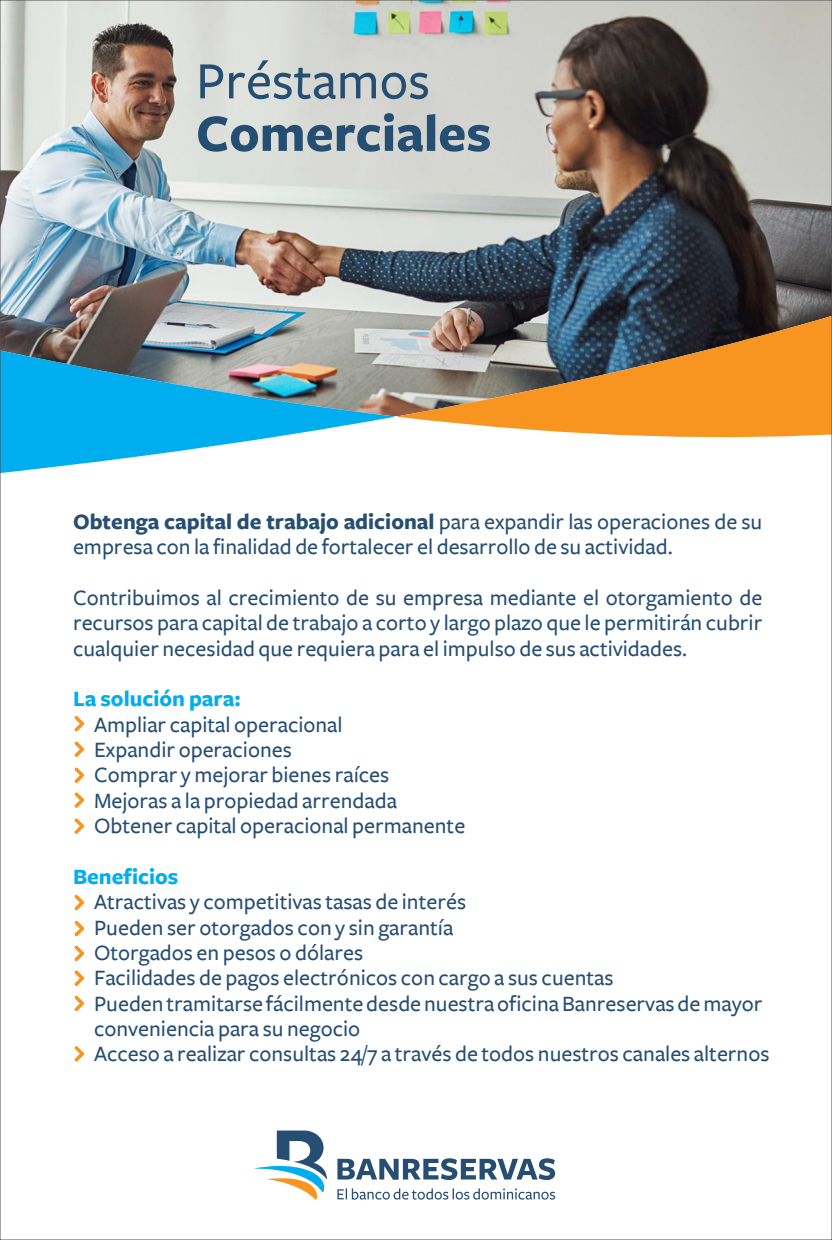
<style>
.page{position:relative;width:832px;height:1240px;background:#fff}
.page>*{position:absolute;margin:0;border:0;box-sizing:border-box;transform-origin:0 0}
.t1{font:700 54.25px "Freight Sans";color:#264e72}
.t2{font:500 54.25px "Freight Sans";color:#264e72}
.t3{font:500 22.75px/25.4px "Freight Sans";color:#264e72}
.t4{font:700 22.75px "Freight Sans";color:#00aef0}
.s1{font-weight:700}
</style>
<div class="page">
<img style="left:2px;top:2px;width:827px;height:312px">
<img style="left:2px;top:314px;width:394px;height:33px">
<img style="left:396px;top:312px;width:433px;height:126px">
<svg style="left:2px;top:347px;width:394px;height:126px"></svg>
<svg style="left:254px;top:1130px;width:73px;height:70px"></svg>
<svg style="left:337px;top:1158px;width:218px;height:22px"></svg>
<svg style="left:337px;top:1188px;width:218px;height:12px"></svg>
<svg style="left:74px;top:716px;width:10px;height:15px"></svg>
<svg style="left:74px;top:741px;width:10px;height:16px"></svg>
<svg style="left:74px;top:767px;width:10px;height:16px"></svg>
<svg style="left:74px;top:792px;width:10px;height:16px"></svg>
<svg style="left:74px;top:818px;width:10px;height:16px"></svg>
<svg style="left:74px;top:895px;width:10px;height:15px"></svg>
<svg style="left:74px;top:921px;width:10px;height:15px"></svg>
<svg style="left:74px;top:945px;width:10px;height:16px"></svg>
<svg style="left:74px;top:970px;width:10px;height:16px"></svg>
<svg style="left:74px;top:995px;width:10px;height:16px"></svg>
<svg style="left:74px;top:1046px;width:10px;height:15px"></svg>
<h1 class="t2" style="left:196px;top:51px;width:235px">Préstamos</h1>
<h1 class="t1" style="left:196px;top:104px;width:297px">Comerciales</h1>
<p class="t3" style="left:73px;top:509px;width:690px"><span class="s1">Obtenga capital de trabajo adicional</span> para expandir las operaciones de su empresa con la finalidad de fortalecer el desarrollo de su actividad.</p>
<p class="t3" style="left:73px;top:585px;width:690px;text-align:justify">Contribuimos al crecimiento de su empresa mediante el otorgamiento de recursos para capital de trabajo a corto y largo plazo que le permitirán cubrir cualquier necesidad que requiera para el impulso de sus actividades.</p>
<p class="t4" style="left:73px;top:687px;width:169px">La solución para:</p>
<p class="t3" style="left:94px;top:712px;width:372px">Ampliar capital operacional<br>Expandir operaciones<br>Comprar y mejorar bienes raíces<br>Mejoras a la propiedad arrendada<br>Obtener capital operacional permanente</p>
<p class="t4" style="left:73px;top:864px;width:107px">Beneficios</p>
<p class="t3" style="left:94px;top:890px;width:676px">Atractivas y competitivas tasas de interés<br>Pueden ser otorgados con y sin garantía<br>Otorgados en pesos o dólares<br>Facilidades de pagos electrónicos con cargo a sus cuentas<br>Pueden tramitarse fácilmente desde nuestra oficina Banreservas de mayor conveniencia para su negocio<br>Acceso a realizar consultas 24/7 a través de todos nuestros canales alternos</p>
</div>
